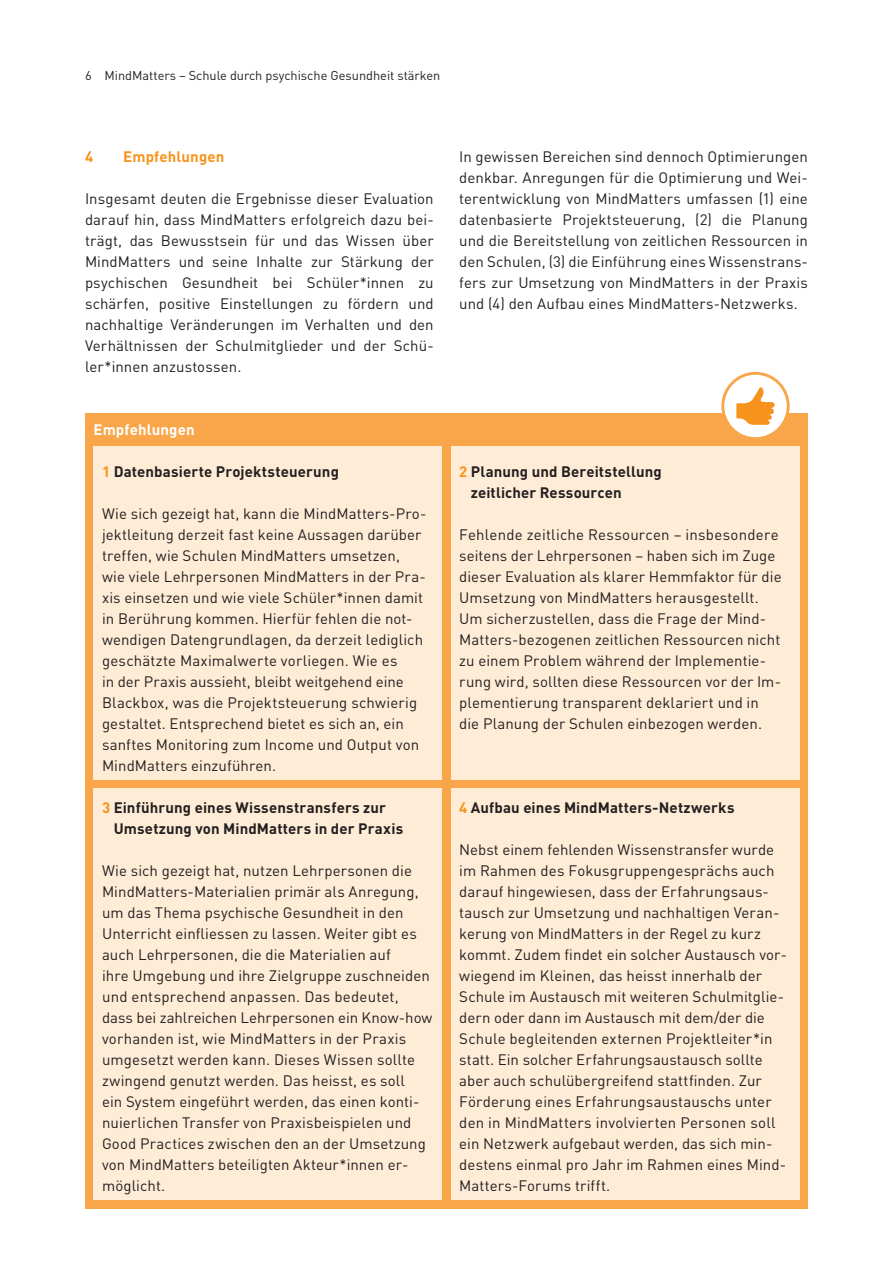
<style>
.page{position:relative;width:893px;height:1263px;background:#fff}
.page>*{position:absolute;margin:0;border:0;box-sizing:border-box;transform-origin:0 0}
.t1{font:15px/21px "DIN Pro";letter-spacing:.005em;color:#231f20}
.t2{font:700 15px/21px "DIN Pro";letter-spacing:.01em;color:#231f20}
.t3{font:700 15px "DIN Pro";letter-spacing:.01em;color:#f7931d}
.t4{font:700 15px "DIN Pro";letter-spacing:.01em;color:#fff}
.t5{font:12.75px "DIN Pro";color:#231f20}
.s1{color:#f7931d}
</style>
<div class="page">
<div style="left:85px;top:414px;width:723px;height:795px;background:#f9a64a"></div>
<div style="left:94px;top:446px;width:348px;height:334px;background:#feecd7"></div>
<div style="left:94px;top:788px;width:348px;height:412px;background:#feecd7"></div>
<div style="left:451px;top:446px;width:348px;height:334px;background:#feecd7"></div>
<div style="left:451px;top:788px;width:348px;height:412px;background:#feecd7"></div>
<svg style="left:723px;top:373px;width:65px;height:66px"></svg>
<svg style="left:736px;top:385px;width:39px;height:40px"></svg>
<div style="left:721px;top:372px;width:69px;height:68px;border:3px solid #f9a64a;border-radius:50%"></div>
<p class="t5" style="left:85px;top:66px;width:357px">6 MindMatters – Schule durch psychische Gesundheit stärken</p>
<p class="t3" style="left:85px;top:146px;width:10px">4</p>
<p class="t3" style="left:123px;top:146px;width:103px">Empfehlungen</p>
<p class="t1" style="left:85px;top:187px;width:350px;text-align:justify">Insgesamt deuten die Ergebnisse dieser Evaluation darauf hin, dass MindMatters erfolgreich dazu bei&shy;trägt, das Bewusstsein für und das Wissen über MindMatters und seine Inhalte zur Stärkung der psychischen Gesundheit bei Schüler*innen zu schärfen, positive Einstellungen zu fördern und nachhaltige Veränderungen im Verhalten und den Verhältnissen der Schulmitglieder und der Schü&shy;ler*innen anzustossen.</p>
<p class="t4" style="left:94px;top:419px;width:103px">Empfehlungen</p>
<p class="t2" style="left:102px;top:460px;width:238px"><span class="s1">1</span> Datenbasierte Projektsteuerung</p>
<p class="t1" style="left:102px;top:502px;width:326px">Wie sich gezeigt hat, kann die MindMatters-Pro&shy;jektleitung derzeit fast keine Aussagen darüber treffen, wie Schulen MindMatters umsetzen, wie viele Lehrpersonen MindMatters in der Pra&shy;xis einsetzen und wie viele Schüler*innen damit in Berührung kommen. Hierfür fehlen die not&shy;wendigen Datengrundlagen, da derzeit lediglich geschätzte Maximalwerte vorliegen. Wie es<br>in der Praxis aussieht, bleibt weitgehend eine Blackbox, was die Projektsteuerung schwierig gestaltet. Entsprechend bietet es sich an, ein sanftes Monitoring zum Income und Output von MindMatters einzuführen.</p>
<p class="t2" style="left:114px;top:796px;width:291px;text-indent:-12px"><span class="s1">3</span> Einführung eines Wissenstransfers zur<br>Umsetzung von MindMatters in der Praxis</p>
<p class="t1" style="left:102px;top:859px;width:332px">Wie sich gezeigt hat, nutzen Lehrpersonen die MindMatters-Materialien primär als Anregung, um das Thema psychische Gesundheit in den Unterricht einfliessen zu lassen. Weiter gibt es auch Lehrpersonen, die die Materialien auf<br>ihre Umgebung und ihre Zielgruppe zuschneiden und entsprechend anpassen. Das bedeutet, dass bei zahlreichen Lehrpersonen ein Know-how vorhanden ist, wie MindMatters in der Praxis umgesetzt werden kann. Dieses Wissen sollte zwingend genutzt werden. Das heisst, es soll<br>ein System eingeführt werden, das einen konti&shy;nuierlichen Transfer von Praxisbeispielen und Good Practices zwischen den an der Umsetzung von MindMatters beteiligten Akteur*innen er&shy;möglicht.</p>
<p class="t1" style="left:459px;top:145px;width:350px;text-align:justify">In gewissen Bereichen sind dennoch Optimierungen denkbar. Anregungen für die Optimierung und Wei&shy;terentwicklung von MindMatters umfassen (1) eine datenbasierte Projektsteuerung, (2) die Planung und die Bereitstellung von zeitlichen Ressourcen in den Schulen, (3) die Einführung eines Wissenstrans&shy;fers zur Umsetzung von MindMatters in der Praxis und (4) den Aufbau eines MindMatters-Netzwerks.</p>
<p class="t2" style="left:471px;top:460px;width:192px;text-indent:-12px"><span class="s1">2</span> Planung und Bereitstellung zeitlicher Ressourcen</p>
<p class="t1" style="left:459px;top:523px;width:324px">Fehlende zeitliche Ressourcen – insbesondere seitens der Lehrpersonen – haben sich im Zuge dieser Evaluation als klarer Hemmfaktor für die Umsetzung von MindMatters herausgestellt.<br>Um sicherzustellen, dass die Frage der Mind-Matters-bezogenen zeitlichen Ressourcen nicht zu einem Problem während der Implementie&shy;rung wird, sollten diese Ressourcen vor der Im&shy;plementierung transparent deklariert und in die Planung der Schulen einbezogen werden.</p>
<p class="t2" style="left:459px;top:796px;width:277px"><span class="s1">4</span> Aufbau eines MindMatters-Netzwerks</p>
<p class="t1" style="left:459px;top:838px;width:329px">Nebst einem fehlenden Wissenstransfer wurde im Rahmen des Fokusgruppengesprächs auch darauf hingewiesen, dass der Erfahrungsaus&shy;tausch zur Umsetzung und nachhaltigen Veran&shy;kerung von MindMatters in der Regel zu kurz kommt. Zudem findet ein solcher Austausch vor&shy;wiegend im Kleinen, das heisst innerhalb der Schule im Austausch mit weiteren Schulmitglie&shy;dern oder dann im Austausch mit dem/der die Schule begleitenden externen Projektleiter*in statt. Ein solcher Erfahrungsaustausch sollte aber auch schulübergreifend stattfinden. Zur Förderung eines Erfahrungsaustauschs unter den in MindMatters involvierten Personen soll ein Netzwerk aufgebaut werden, das sich min&shy;destens einmal pro Jahr im Rahmen eines Mind-Matters-Forums trifft.</p>
</div>
